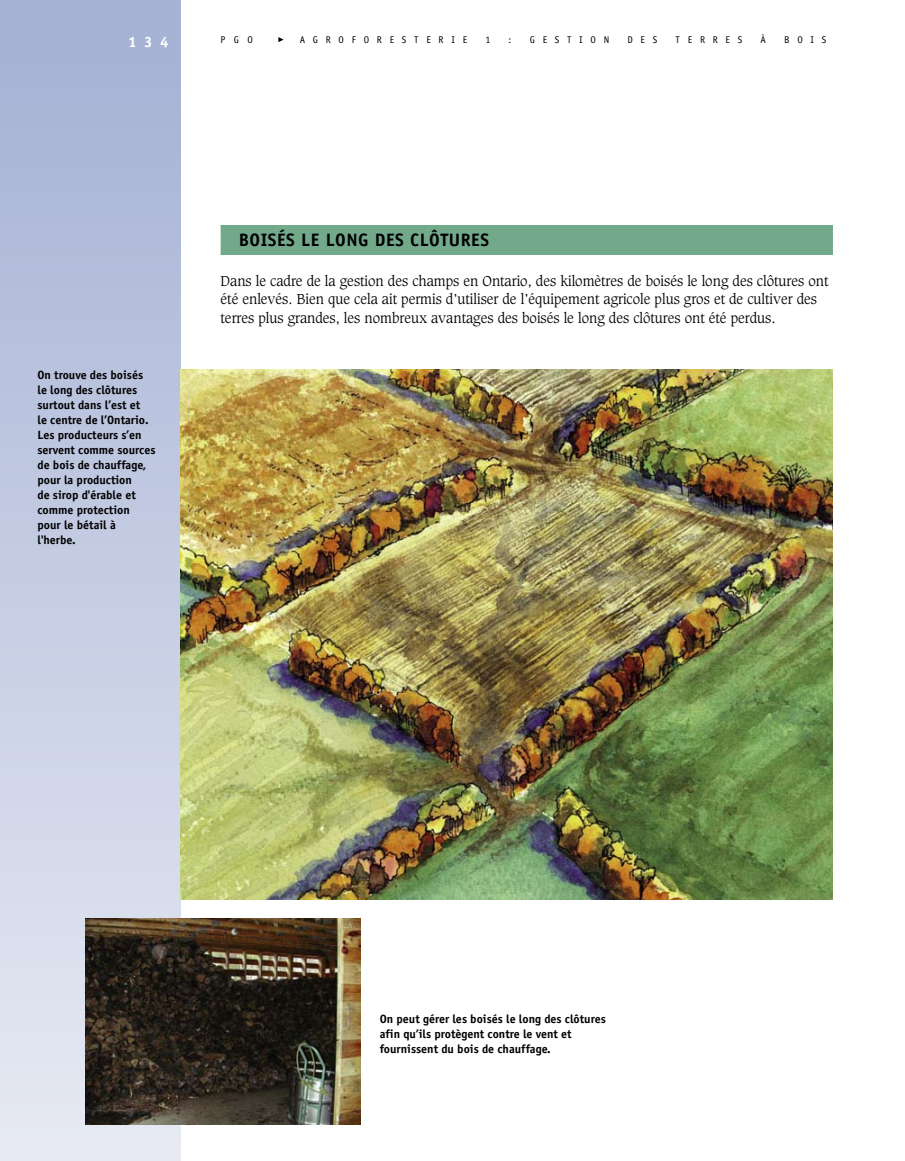
<style>
.page{position:relative;width:905px;height:1161px;background:#fff}
.page>*{position:absolute;margin:0;border:0;box-sizing:border-box;transform-origin:0 0}
.t1{font:700 18px "Officina Sans";letter-spacing:.03em;color:#000}
.t2{font:700 15px "Officina Sans";color:#fff}
.t3{font:300 13.8px/18.8px "Caxton";color:#000}
.t4{font:700 12px/15px "Officina Sans";color:#000}
.t5{font:9.75px "Officina Sans";letter-spacing:.795em;color:#000}
</style>
<div class="page">
<div style="left:0;top:63px;width:180px;height:1098px;background:linear-gradient(to bottom,#a7b3d5,#e7eaf4)"></div>
<div style="left:0;top:0;width:180px;height:63px;background:#a7b3d5"></div>
<div style="left:220px;top:225px;width:612px;height:30px;background:#73a98b"></div>
<img style="left:86px;top:918px;width:274px;height:207px">
<img style="left:180px;top:369px;width:652px;height:531px">
<p class="t2" style="left:128px;top:36px;width:42px">134</p>
<p class="t5" style="left:220px;top:36px;width:34px">PGO</p>
<p class="t5" style="left:300px;top:36px;width:169px">AGROFORESTERIE</p>
<p class="t5" style="left:485px;top:36px;width:6px">1</p>
<p class="t5" style="left:508px;top:36px;width:4px">:</p>
<p class="t5" style="left:529px;top:36px;width:81px">GESTION</p>
<p class="t5" style="left:627px;top:36px;width:31px">DES</p>
<p class="t5" style="left:675px;top:36px;width:68px">TERRES</p>
<p class="t5" style="left:760px;top:36px;width:7px">À</p>
<p class="t5" style="left:784px;top:36px;width:44px">BOIS</p>
<p class="t4" style="left:38px;top:369px;width:119px">On trouve des boisés le long des clôtures surtout dans l’est et<br>le centre de l’Ontario.<br>Les producteurs s’en servent comme sources de bois de chauffage, pour la production<br>de sirop d'érable et comme protection pour le bétail à l'herbe.</p>
<h1 class="t1" style="left:239px;top:233px;width:252px">BOISÉS LE LONG DES CLÔTURES</h1>
<p class="t3" style="left:220px;top:272px;width:609px">Dans le cadre de la gestion des champs en Ontario, des kilomètres de boisés le long des clôtures ont été enlevés. Bien que cela ait permis d’utiliser de l’équipement agricole plus gros et de cultiver des terres plus grandes, les nombreux avantages des boisés le long des clôtures ont été perdus.</p>
<p class="t4" style="left:380px;top:1012px;width:228px">On peut gérer les boisés le long des clôtures afin qu’ils protègent contre le vent et fournissent du bois de chauffage.</p>
</div>
